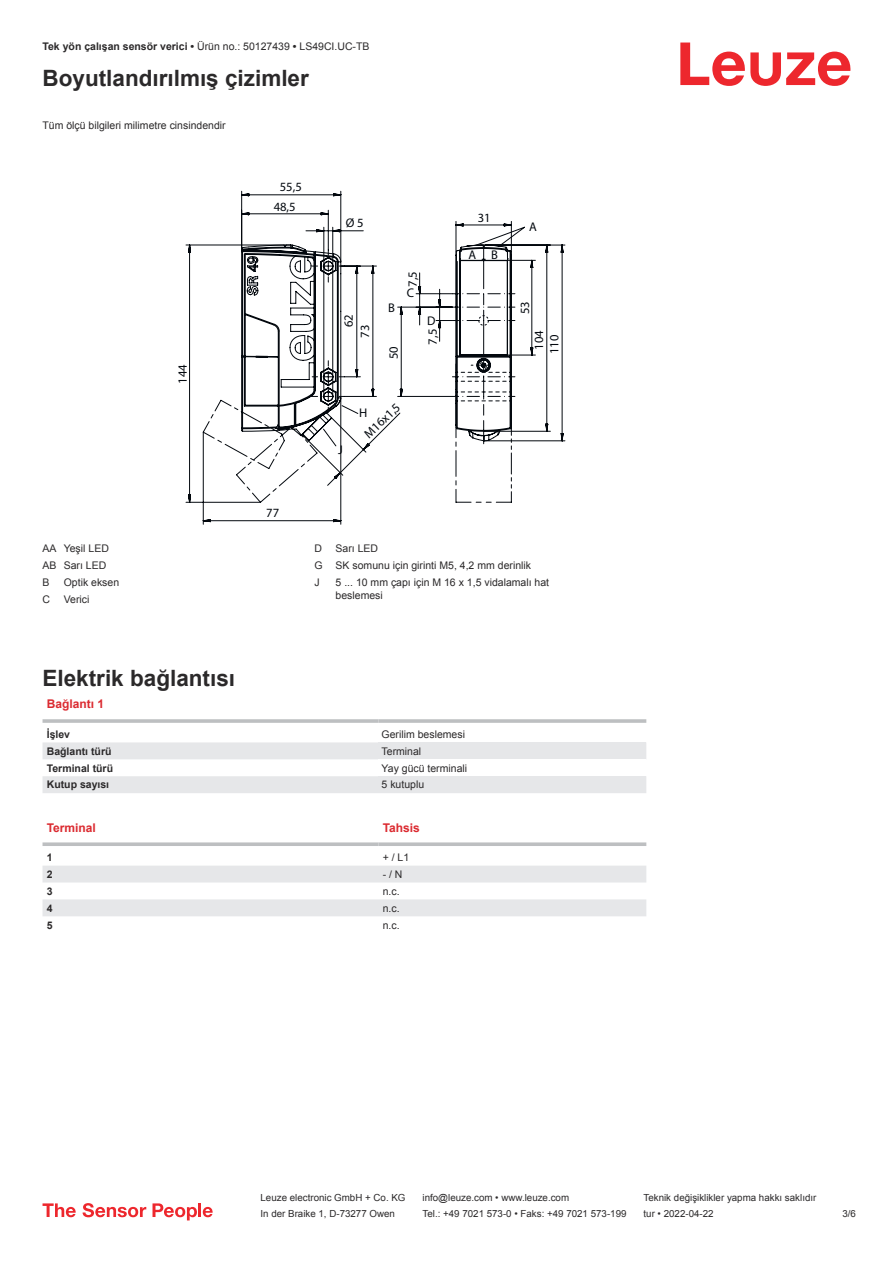
<style>
.page{position:relative;width:893px;height:1263px;background:#fff}
.page>*{position:absolute;margin:0;border:0;box-sizing:border-box;transform-origin:0 0}
.t1{font:700 22.5px "Arial";color:#2b292a}
.t2{font:12.6px/19.8px "Myriad Pro";color:#03080e;text-align:center}
.t3{font:700 12px "Arial";color:#db2a30}
.t4{font:10.5px/17px "Arial";color:#2b292a}
.t5{font:700 10.5px "Arial";color:#2b292a}
.t6{font:9.75px "Arial";color:#2b292a}
.s1{font-weight:700}
</style>
<div class="page">
<svg style="left:680px;top:43px;width:170px;height:43px"></svg>
<svg style="left:43px;top:742px;width:335px;height:51px"></svg>
<hr style="left:43px;top:719px;width:335px;height:4px;background:#bdbfc1">
<hr style="left:378px;top:719px;width:268px;height:4px;background:#c8cacb">
<div style="left:378px;top:742px;width:268px;height:17px;background:#e6e7e9"></div>
<div style="left:378px;top:776px;width:268px;height:17px;background:#e6e7e9"></div>
<svg style="left:43px;top:866px;width:603px;height:50px"></svg>
<svg style="left:43px;top:842px;width:335px;height:4px"></svg>
<svg style="left:378px;top:842px;width:268px;height:4px"></svg>
<svg style="left:43px;top:1203px;width:33px;height:14px"></svg>
<svg style="left:83px;top:1203px;width:63px;height:14px"></svg>
<svg style="left:153px;top:1203px;width:44px;height:17px"></svg>
<hr style="left:198px;top:1203px;width:3px;height:14px;background:#ed272d">
<svg style="left:203px;top:1207px;width:10px;height:10px"></svg>
<svg style="left:186px;top:244px;width:326px;height:280px"></svg>
<svg style="left:308px;top:221px;width:257px;height:265px"></svg>
<svg style="left:241px;top:191px;width:136px;height:256px"></svg>
<p class="t4" style="left:43px;top:39px;width:328px"><span class="s1">Tek yön çalışan sensör verici •</span> Ürün no.: 50127439 <span class="s1">•</span> LS49CI.UC-TB</p>
<h1 class="t1" style="left:43px;top:63px;width:268px">Boyutlandırılmış çizimler</h1>
<p class="t4" style="left:43px;top:116px;width:185px">Tüm ölçü bilgileri milimetre cinsindendir</p>
<p class="t2" style="left:173px;top:384px;width:21px;rotate:-90deg">144</p>
<p class="t2" style="left:274px;top:178px;width:30px">55,5<br>48,5</p>
<p class="t2" style="left:266px;top:503px;width:14px">77</p>
<p class="t2" style="left:346px;top:213px;width:19px">Ø 5</p>
<p class="t2" style="left:478px;top:208px;width:14px">31</p>
<p class="t2" style="left:468px;top:245px;width:31px">A B</p>
<p class="t2" style="left:341px;top:338px;width:25px;line-height:16.4px;text-align:left;text-indent:10px;rotate:-90deg">62<br>73</p>
<p class="t2" style="left:388px;top:298px;width:8px">B</p>
<p class="t2" style="left:403px;top:287px;width:17px;rotate:-90deg">7,5</p>
<p class="t2" style="left:407px;top:283px;width:9px">C</p>
<p class="t2" style="left:384px;top:359px;width:14px;rotate:-90deg">50</p>
<p class="t2" style="left:427px;top:311px;width:10px">D</p>
<p class="t2" style="left:423px;top:344px;width:17px;rotate:-90deg">7,5</p>
<p class="t2" style="left:338px;top:440px;width:6px">J</p>
<p class="t2" style="left:360px;top:429px;width:46px;rotate:-44deg">M16x1,5</p>
<p class="t2" style="left:359px;top:404px;width:10px">H</p>
<p class="t2" style="left:529px;top:217px;width:9px">A</p>
<p class="t2" style="left:516px;top:314px;width:14px;rotate:-90deg">53</p>
<p class="t2" style="left:532px;top:354px;width:25px;line-height:15.3px;rotate:-90deg">104<br>110</p>
<p class="t4" style="left:43px;top:541px;width:68px">AA Yeşil LED<br>AB Sarı LED<br>B</p>
<p class="t4" style="left:64px;top:574px;width:57px">Optik eksen</p>
<p class="t4" style="left:43px;top:592px;width:9px">C</p>
<p class="t4" style="left:64px;top:591px;width:27px">Verici</p>
<p class="t4" style="left:314px;top:540px;width:218px;text-indent:21px">Sarı LED<br>G SK somunu için girinti M5, 4,2 mm derinlik<br>J</p>
<p class="t4" style="left:314px;top:541px;width:9px">D</p>
<p class="t4" style="left:336px;top:576px;width:215px;line-height:12.6px">5 ... 10 mm çapı için M 16 x 1,5 vidalamalı hat beslemesi</p>
<h1 class="t1" style="left:43px;top:663px;width:194px">Elektrik bağlantısı</h1>
<p class="t3" style="left:47px;top:696px;width:59px">Bağlantı 1</p>
<p class="t5" style="left:47px;top:727px;width:25px">İşlev</p>
<p class="t4" style="left:382px;top:725px;width:85px">Gerilim beslemesi</p>
<p class="t5" style="left:47px;top:743px;width:66px">Bağlantı türü</p>
<p class="t4" style="left:382px;top:742px;width:41px">Terminal</p>
<p class="t5" style="left:47px;top:764px;width:68px">Terminal türü</p>
<p class="t4" style="left:382px;top:759px;width:87px">Yay gücü terminali</p>
<p class="t5" style="left:47px;top:777px;width:64px">Kutup sayısı</p>
<p class="t4" style="left:382px;top:776px;width:44px">5 kutuplu</p>
<p class="t3" style="left:47px;top:823px;width:51px">Terminal</p>
<p class="t3" style="left:383px;top:823px;width:39px">Tahsis</p>
<p class="t5" style="left:47px;top:850px;width:7px">1</p>
<p class="t4" style="left:383px;top:849px;width:28px">+ / L1</p>
<p class="t5" style="left:47px;top:867px;width:7px">2</p>
<p class="t4" style="left:383px;top:865px;width:21px">- / N</p>
<p class="t5" style="left:47px;top:887px;width:7px">3</p>
<p class="t4" style="left:383px;top:882px;width:18px">n.c.</p>
<p class="t5" style="left:47px;top:900px;width:7px">4</p>
<p class="t4" style="left:383px;top:899px;width:18px">n.c.</p>
<p class="t5" style="left:47px;top:921px;width:7px">5</p>
<p class="t4" style="left:383px;top:916px;width:18px">n.c.</p>
<p class="t6" style="left:261px;top:1191px;width:146px">Leuze electronic GmbH + Co. KG</p>
<p class="t6" style="left:423px;top:1191px;width:148px">info@leuze.com • www.leuze.com</p>
<p class="t6" style="left:644px;top:1191px;width:174px">Teknik değişiklikler yapma hakkı saklıdır</p>
<p class="t6" style="left:261px;top:1207px;width:136px">In der Braike 1, D-73277 Owen</p>
<p class="t6" style="left:423px;top:1207px;width:205px">Tel.: +49 7021 573-0 • Faks: +49 7021 573-199</p>
<p class="t6" style="left:644px;top:1207px;width:72px">tur • 2022-04-22</p>
<p class="t6" style="left:842px;top:1210px;width:15px">3 /6</p>
</div>
